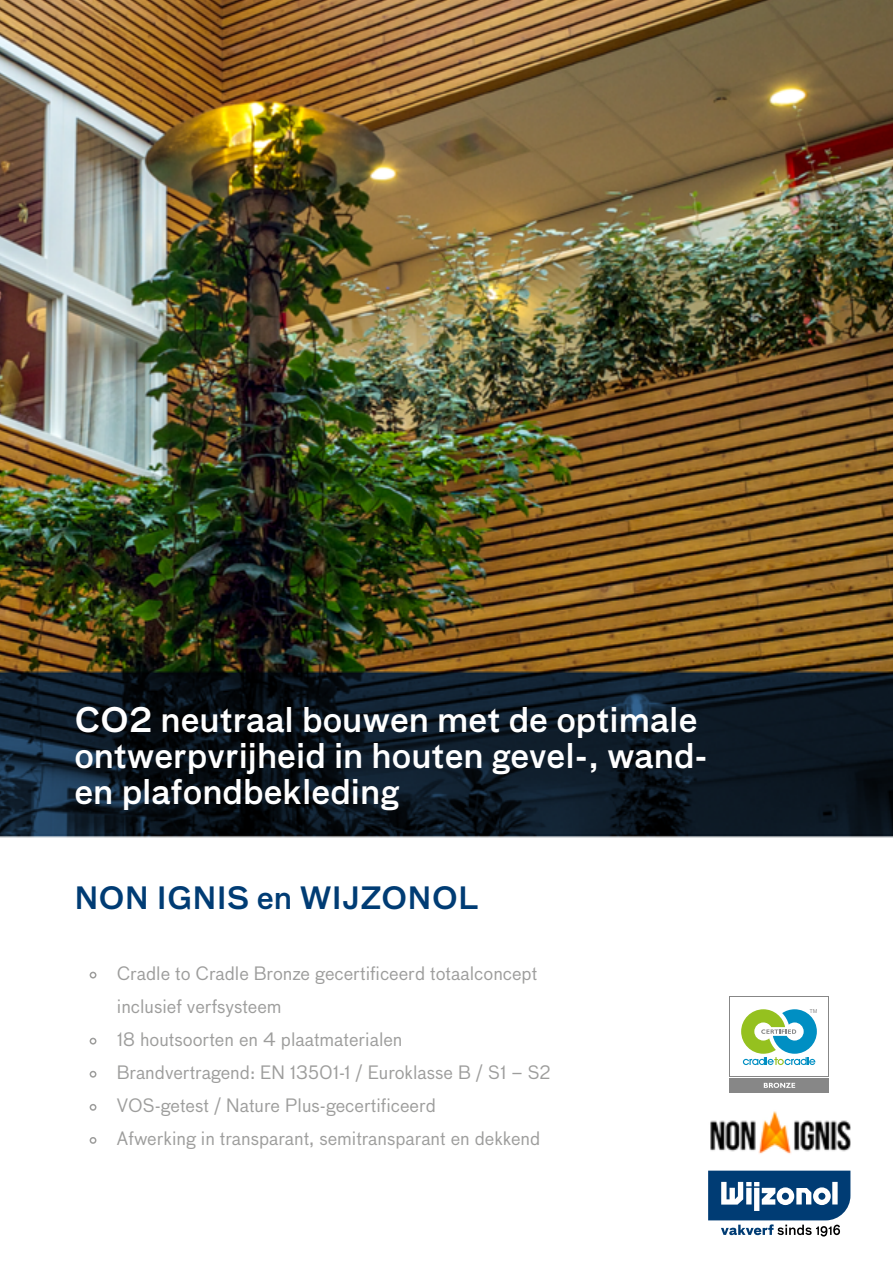
<style>
.page{position:relative;width:893px;height:1263px;background:#fff}
.page>*{position:absolute;margin:0;border:0;box-sizing:border-box;transform-origin:0 0}
.t1{font:500 33px/36px "Bau OT";color:#fff}
.t2{font:500 30px "Bau OT";color:#003c74}
.t3{font:18px/33px "Bau Pro";color:#9d9d9c}
.t4{font:5.55px "Droid Sans";color:#898989}
</style>
<div class="page">
<img style="left:0;top:0;width:893px;height:1237px">
<svg style="left:708px;top:1170px;width:142px;height:66px"></svg>
<svg style="left:90px;top:972px;width:6px;height:6px"></svg>
<svg style="left:90px;top:1038px;width:6px;height:6px"></svg>
<div style="left:90px;top:1071px;width:6px;height:7px;border:2px solid #9d9d9c;border-radius:50%"></div>
<div style="left:90px;top:1104px;width:6px;height:7px;border:2px solid #9d9d9c;border-radius:50%"></div>
<div style="left:90px;top:1137px;width:6px;height:7px;border:2px solid #9d9d9c;border-radius:50%"></div>
<div style="left:730px;top:1078px;width:99px;height:14px;background:#878787"></div>
<svg style="left:730px;top:996px;width:99px;height:81px"></svg>
<div style="left:731px;top:997px;width:97px;height:79px;background:#fff"></div>
<svg style="left:741px;top:1009px;width:76px;height:56px"></svg>
<svg style="left:764px;top:1083px;width:31px;height:5px"></svg>
<img style="left:708px;top:1107px;width:142px;height:49px">
<h1 class="t1" style="left:74px;top:702px;width:635px">CO2 neutraal bouwen met de optimale ontwerpvrijheid in houten gevel-, wand&shy;en plafondbekleding</h1>
<h2 class="t2" style="left:74px;top:880px;width:406px">NON IGNIS en WIJZONOL</h2>
<p class="t3" style="left:117px;top:956px;width:436px">Cradle to Cradle Bronze gecertificeerd totaalconcept inclusief verfsysteem<br>18 houtsoorten en 4 plaatmaterialen<br>Brandvertragend: EN 13501-1 / Euroklasse B / S1 – S2<br>VOS-getest / Nature Plus-gecertificeerd<br>Afwerking in transparant, semitransparant en dekkend</p>
<p class="t4" style="left:810px;top:1008px;width:9px">TM</p>
</div>
